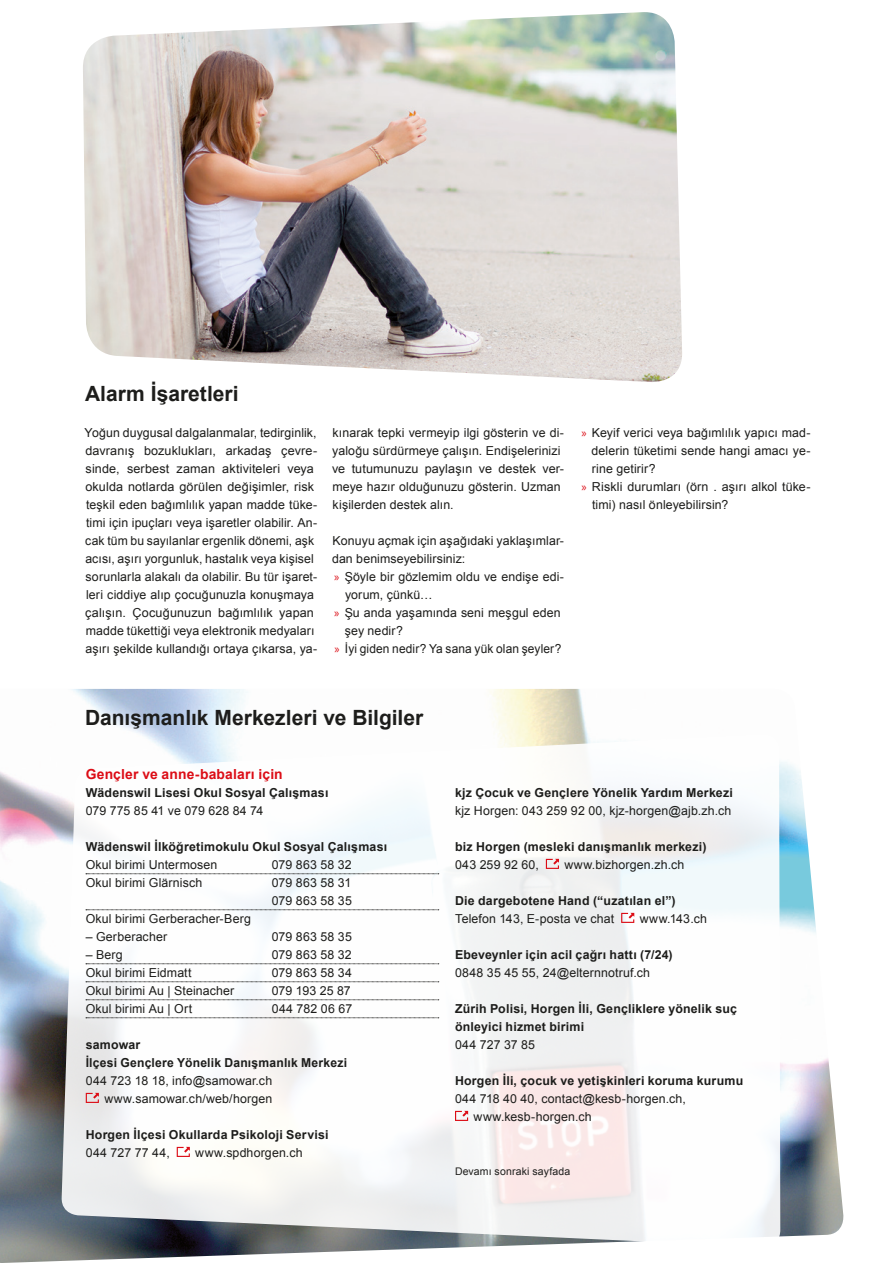
<style>
.page{position:relative;width:893px;height:1263px;background:#fff}
.page>*{position:absolute;margin:0;border:0;box-sizing:border-box;transform-origin:0 0}
.t1{font:700 21px "Arial";color:#1d1d1b}
.t2{font:700 13.8px "Arial";letter-spacing:.01em;color:#dc0d16}
.t3{font:12.3px/18px "Arial";letter-spacing:.01em;color:#1d1d1b}
.t4{font:700 12.3px/18px "Arial";letter-spacing:.015em;color:#1d1d1b}
.t5{font:10.5px "Arial";letter-spacing:.015em;color:#1d1d1b}
.s1{font-family:"Myriad Pro";color:#dc0d16}
</style>
<div class="page">
<img style="left:0;top:689px;width:844px;height:574px">
<svg style="left:61px;top:734px;width:719px;height:514px"></svg>
<img style="left:83px;top:12px;width:599px;height:370px">
<svg style="left:546px;top:859px;width:13px;height:10px"></svg>
<svg style="left:621px;top:913px;width:13px;height:10px"></svg>
<svg style="left:455px;top:1111px;width:13px;height:10px"></svg>
<svg style="left:86px;top:873px;width:353px;height:1px"></svg>
<svg style="left:86px;top:909px;width:353px;height:1px"></svg>
<svg style="left:86px;top:963px;width:353px;height:1px"></svg>
<svg style="left:86px;top:981px;width:353px;height:1px"></svg>
<svg style="left:86px;top:999px;width:353px;height:1px"></svg>
<svg style="left:86px;top:1017px;width:353px;height:1px"></svg>
<svg style="left:86px;top:1093px;width:13px;height:10px"></svg>
<svg style="left:177px;top:1147px;width:13px;height:10px"></svg>
<h1 class="t1" style="left:85px;top:379px;width:155px">Alarm İşaretleri</h1>
<p class="t3" style="left:85px;top:424px;width:234px">Yoğun duygusal dalgalanmalar, tedirginlik, davranış bozuklukları, arkadaş çevre&shy;sinde, serbest zaman aktiviteleri veya okulda notlarda görülen değişimler, risk teşkil eden bağımlılık yapan madde tüke&shy;timi için ipuçları veya işaretler olabilir. An&shy;cak tüm bu sayılanlar ergenlik dönemi, aşk acısı, aşırı yorgunluk, hastalık veya kişisel sorunlarla alakalı da olabilir. Bu tür işaret&shy;leri ciddiye alıp çocuğunuzla konuşmaya çalışın. Çocuğunuzun bağımlılık yapan madde tükettiği veya elektronik medyaları aşırı şekilde kullandığı ortaya çıkarsa, ya-</p>
<p class="t3" style="left:332px;top:424px;width:233px">kınarak tepki vermeyip ilgi gösterin ve di&shy;yaloğu sürdürmeye çalışın. Endişelerinizi ve tutumunuzu paylaşın ve destek ver&shy;meye hazır olduğunuzu gösterin. Uzman kişilerden destek alın.</p>
<p class="t3" style="left:333px;top:532px;width:233px">Konuyu açmak için aşağıdaki yaklaşımlar-</p>
<p class="t3" style="left:332px;top:550px;width:135px">dan benimseyebilirsiniz:</p>
<p class="t3" style="left:334px;top:568px;width:231px"><span class="s1">»</span> Şöyle bir gözlemim oldu ve endişe edi-</p>
<p class="t3" style="left:345px;top:586px;width:89px">yorum, çünkü…</p>
<p class="t3" style="left:334px;top:604px;width:228px"><span class="s1">»</span> Şu anda yaşamında seni meşgul eden</p>
<p class="t3" style="left:345px;top:622px;width:60px">şey nedir?</p>
<p class="t3" style="left:335px;top:640px;width:228px"><span class="s1">»</span> İyi giden nedir? Ya sana yük olan şeyler?</p>
<p class="t3" style="left:582px;top:424px;width:230px"><span class="s1">»</span> Keyif verici veya bağımlılık yapıcı mad-</p>
<p class="t3" style="left:591px;top:442px;width:221px">delerin tüketimi sende hangi amacı ye-</p>
<p class="t3" style="left:592px;top:460px;width:65px">rine getirir?</p>
<p class="t3" style="left:581px;top:478px;width:231px"><span class="s1">»</span> Riskli durumları (örn . aşırı alkol tüke-</p>
<p class="t3" style="left:592px;top:496px;width:138px">timi) nasıl önleyebilirsin?</p>
<h1 class="t1" style="left:85px;top:703px;width:340px">Danışmanlık Merkezleri ve Bilgiler</h1>
<p class="t2" style="left:86px;top:765px;width:199px">Gençler ve anne-babaları için</p>
<p class="t4" style="left:86px;top:784px;width:244px">Wädenswil Lisesi Okul Sosyal Çalışması</p>
<p class="t3" style="left:86px;top:802px;width:179px">079 775 85 41 ve 079 628 84 74</p>
<p class="t4" style="left:86px;top:838px;width:303px">Wädenswil İlköğretimokulu Okul Sosyal Çalışması</p>
<p class="t3" style="left:86px;top:856px;width:133px">Okul birimi Untermosen</p>
<p class="t3" style="left:272px;top:856px;width:82px">079 863 58 32</p>
<p class="t3" style="left:86px;top:874px;width:118px">Okul birimi Glärnisch</p>
<p class="t3" style="left:272px;top:874px;width:82px">079 863 58 31<br>079 863 58 35</p>
<p class="t3" style="left:86px;top:910px;width:167px">Okul birimi Gerberacher-Berg</p>
<p class="t3" style="left:86px;top:928px;width:83px">– Gerberacher</p>
<p class="t3" style="left:272px;top:928px;width:82px">079 863 58 35</p>
<p class="t3" style="left:86px;top:946px;width:38px">– Berg</p>
<p class="t3" style="left:272px;top:946px;width:82px">079 863 58 32</p>
<p class="t3" style="left:86px;top:964px;width:107px">Okul birimi Eidmatt</p>
<p class="t3" style="left:272px;top:964px;width:82px">079 863 58 34</p>
<p class="t3" style="left:86px;top:982px;width:150px">Okul birimi Au | Steinacher</p>
<p class="t3" style="left:272px;top:982px;width:80px">079 193 25 87</p>
<p class="t3" style="left:86px;top:1000px;width:108px">Okul birimi Au | Ort</p>
<p class="t3" style="left:272px;top:1000px;width:82px">044 782 06 67</p>
<p class="t4" style="left:86px;top:1036px;width:263px">samowar<br>İlçesi Gençlere Yönelik Danışmanlık Merkezi</p>
<p class="t3" style="left:86px;top:1072px;width:188px;text-align:right">044 723 18 18, info@samowar.ch www.samowar.ch/web/horgen</p>
<p class="t4" style="left:86px;top:1126px;width:244px">Horgen İlçesi Okullarda Psikoloji Servisi</p>
<p class="t3" style="left:86px;top:1144px;width:86px">044 727 77 44,</p>
<p class="t3" style="left:195px;top:1144px;width:109px">www.spdhorgen.ch</p>
<p class="t4" style="left:455px;top:784px;width:279px">kjz Çocuk ve Gençlere Yönelik Yardım Merkezi</p>
<p class="t3" style="left:455px;top:802px;width:278px">kjz Horgen: 043 259 92 00, kjz-horgen@ajb.zh.ch</p>
<p class="t4" style="left:455px;top:838px;width:253px">biz Horgen (mesleki danışmanlık merkezi)</p>
<p class="t3" style="left:455px;top:856px;width:85px">043 259 92 60,</p>
<p class="t3" style="left:564px;top:856px;width:122px">www.bizhorgen.zh.ch</p>
<p class="t4" style="left:455px;top:892px;width:222px">Die dargebotene Hand (“uzatılan el”)</p>
<p class="t3" style="left:455px;top:910px;width:161px">Telefon 143, E-posta ve chat</p>
<p class="t3" style="left:640px;top:910px;width:69px">www.143.ch</p>
<p class="t4" style="left:455px;top:946px;width:219px">Ebeveynler için acil çağrı hattı (7/24)</p>
<p class="t3" style="left:455px;top:964px;width:197px">0848 35 45 55, 24@elternnotruf.ch</p>
<p class="t4" style="left:455px;top:1000px;width:284px">Zürih Polisi, Horgen İli, Gençliklere yönelik suç önleyici hizmet birimi</p>
<p class="t3" style="left:455px;top:1036px;width:82px">044 727 37 85</p>
<p class="t4" style="left:455px;top:1072px;width:290px">Horgen İli, çocuk ve yetişkinleri koruma kurumu</p>
<p class="t3" style="left:474px;top:1090px;width:214px;text-indent:-19px">044 718 40 40, contact@kesb-horgen.ch, www.kesb-horgen.ch</p>
<p class="t5" style="left:455px;top:1164px;width:117px">Devamı sonraki sayfada</p>
</div>
